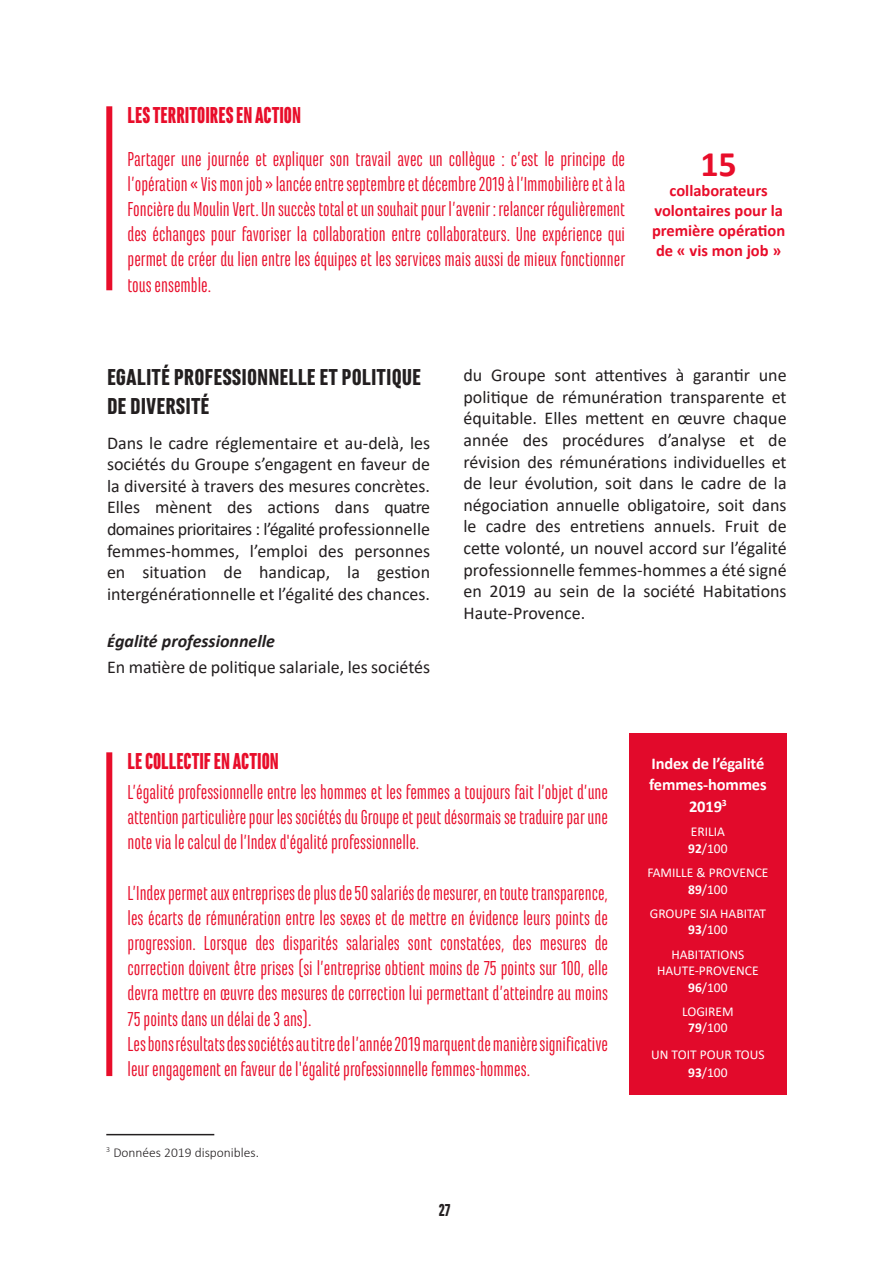
<style>
.page{position:relative;width:893px;height:1263px;background:#fff}
.page>*{position:absolute;margin:0;border:0;box-sizing:border-box;transform-origin:0 0}
.t1{font:700 36px "Calibri";color:#e80d2a}
.t2{font:900 24px/28.8px "Marianina FY";color:#231f20}
.t3{font:900 24px "Marianina Cn FY";color:#e80d2a}
.t4{font:21px/25.2px "Marianina Cn FY";color:#e80d2a;text-align:justify}
.t5{font:18px/21.6px "Calibri";color:#231f20;text-align:justify}
.t6{font:italic 700 18px "Calibri";color:#231f20}
.t7{font:900 18px "Marianina Cn FY";color:#231f20}
.t8{font:700 16.5px/19.8px "Calibri";color:#e80d2a}
.t9{font:700 16.5px/21.6px "Calibri";letter-spacing:-.01em;color:#fff;text-align:center}
.t10{font:13.5px/16.2px "Calibri";color:#fff;text-align:center}
.t11{font:300 13.5px "Calibri";color:#231f20}
.s1{font-weight:700}
</style>
<div class="page">
<div style="left:106px;top:106px;width:6px;height:184px;background:#e80d2a"></div>
<div style="left:629px;top:733px;width:158px;height:362px;background:#e20a2b"></div>
<div style="left:106px;top:752px;width:6px;height:324px;background:#e80d2a"></div>
<hr style="left:106px;top:1134px;width:108px;height:1px;background:#231f20">
<p class="t3" style="left:128px;top:102px;width:175px">LES TERRITOIRES EN ACTION</p>
<p class="t4" style="left:128px;top:146px;width:499px">Partager une journée et expliquer son travail avec un collègue : c’est le principe de l’opération « Vis mon job » lancée entre septembre et décembre 2019 à l’Immobilière et à la Foncière du Moulin Vert. Un succès total et un souhait pour l’avenir : relancer régulièrement des échanges pour favoriser la collaboration entre collaborateurs. Une expérience qui permet de créer du lien entre les équipes et les services mais aussi de mieux fonctionner tous ensemble.</p>
<p class="t1" style="left:700px;top:139px;width:38px">15</p>
<p class="t8" style="left:670px;top:181px;width:100px">collaborateurs</p>
<p class="t8" style="left:652px;top:200px;width:135px">volontaires pour la première opération</p>
<p class="t8" style="left:656px;top:240px;width:127px">de « vis mon job »</p>
<p class="t2" style="left:107px;top:362px;width:316px">EGALITÉ PROFESSIONNELLE ET POLITIQUE<br>DE DIVERSITÉ</p>
<p class="t5" style="left:107px;top:431px;width:325px">Dans le cadre réglementaire et au-delà, les sociétés du Groupe s’engagent en faveur de la diversité à travers des mesures concrètes.<br>Elles mènent des actions dans quatre domaines prioritaires : l’égalité professionnelle femmes-hommes, l’emploi des personnes en situation de handicap, la gestion intergénérationnelle et l’égalité des chances.</p>
<p class="t6" style="left:107px;top:629px;width:170px">égalité professionnelle</p>
<p class="t5" style="left:107px;top:656px;width:325px">En matière de politique salariale, les sociétés</p>
<p class="t5" style="left:463px;top:364px;width:325px">du Groupe sont attentives à garantir une politique de rémunération transparente et équitable. Elles mettent en œuvre chaque année des procédures d’analyse et de révision des rémunérations individuelles et de leur évolution, soit dans le cadre de la négociation annuelle obligatoire, soit dans le cadre des entretiens annuels. Fruit de cette volonté, un nouvel accord sur l’égalité professionnelle femmes-hommes a été signé en 2019 au sein de la société Habitations Haute-Provence.</p>
<p class="t3" style="left:128px;top:748px;width:153px">LE COLLECTIF EN ACTION</p>
<p class="t4" style="left:128px;top:779px;width:482px">L’égalité professionnelle entre les hommes et les femmes a toujours fait l’objet d’une attention particulière pour les sociétés du Groupe et peut désormais se traduire par une note via le calcul de l’Index d'égalité professionnelle.</p>
<p class="t4" style="left:128px;top:880px;width:482px">L’Index permet aux entreprises de plus de 50 salariés de mesurer, en toute transparence, les écarts de rémunération entre les sexes et de mettre en évidence leurs points de progression. Lorsque des disparités salariales sont constatées, des mesures de correction doivent être prises (si l’entreprise obtient moins de 75 points sur 100, elle devra mettre en œuvre des mesures de correction lui permettant d’atteindre au moins 75 points dans un délai de 3 ans).</p>
<p class="t4" style="left:128px;top:1031px;width:482px">Les bons résultats des sociétés au titre de l’année 2019 marquent de manière significative leur engagement en faveur de l'égalité professionnelle femmes-hommes.</p>
<p class="t11" style="left:106px;top:1144px;width:154px"><sup>3</sup> Données 2019 disponibles.</p>
<p class="t7" style="left:439px;top:1200px;width:13px">27</p>
<p class="t9" style="left:649px;top:752px;width:119px">Index de l’égalité femmes-hommes<br>2019<sup>3</sup></p>
<p class="t10" style="left:691px;top:823px;width:36px">ERILIA</p>
<p class="t10" style="left:688px;top:840px;width:41px"><span class="s1">92</span>/100</p>
<p class="t10" style="left:647px;top:864px;width:123px">FAMILLE &amp; PROVENCE</p>
<p class="t10" style="left:688px;top:881px;width:41px"><span class="s1">89</span>/100</p>
<p class="t10" style="left:650px;top:905px;width:118px">GROUPE SIA HABITAT</p>
<p class="t10" style="left:688px;top:921px;width:41px"><span class="s1">93</span>/100</p>
<p class="t10" style="left:657px;top:946px;width:103px">HABITATIONS<br>HAUTE‑PROVENCE</p>
<p class="t10" style="left:688px;top:979px;width:41px"><span class="s1">96</span>/100</p>
<p class="t10" style="left:682px;top:1003px;width:53px">LOGIREM</p>
<p class="t10" style="left:688px;top:1019px;width:41px"><span class="s1">79</span>/100</p>
<p class="t10" style="left:651px;top:1046px;width:115px">UN TOIT POUR TOUS</p>
<p class="t10" style="left:688px;top:1064px;width:41px"><span class="s1">93</span>/100</p>
</div>
